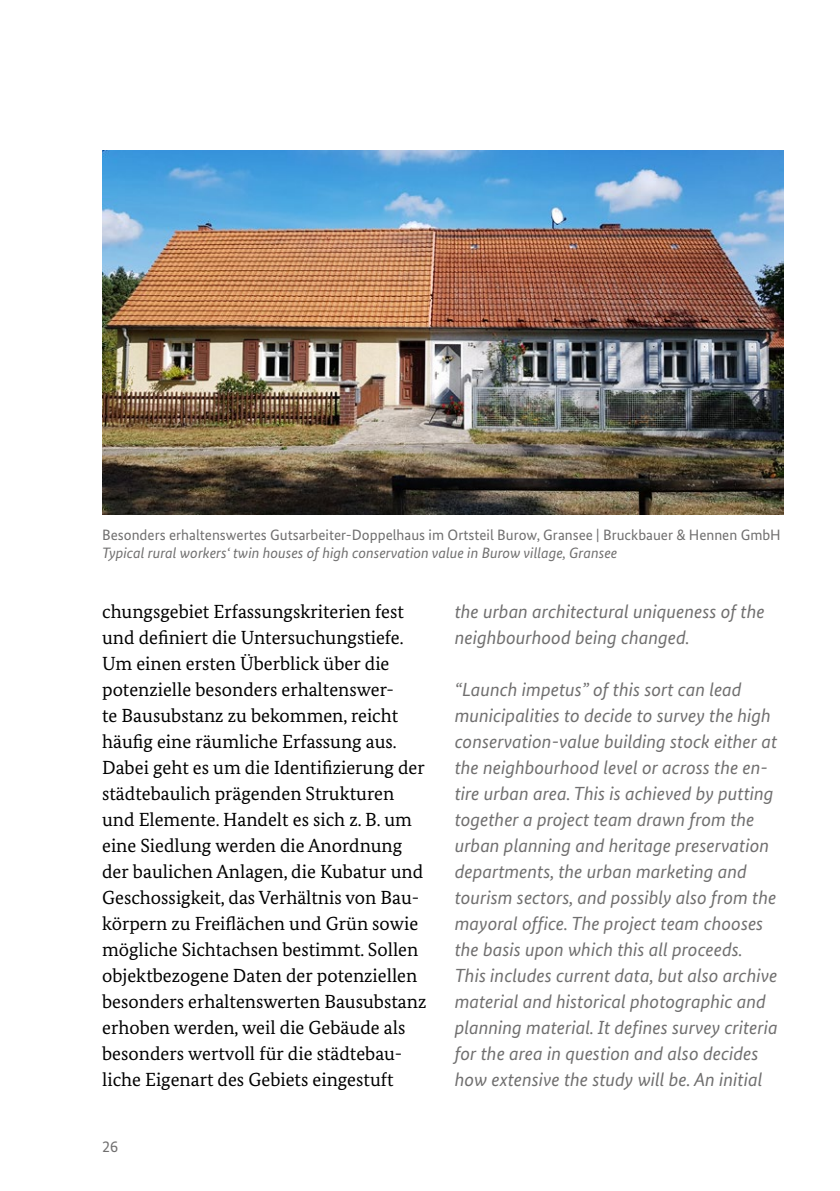
<style>
.page{position:relative;width:840px;height:1191px;background:#fff}
.page>*{position:absolute;margin:0;border:0;box-sizing:border-box;transform-origin:0 0}
.t1{font:italic 19px/26px "Bundes Sans";color:#706f6f}
.t2{font:19px/26px "Bundes Serif";color:#000}
.t3{font:16px "Bundes Sans";color:#706f6f}
.t4{font:15px "Bundes Sans";color:#706f6f}
.t5{font:italic 15px "Bundes Sans";color:#706f6f}
</style>
<div class="page">
<img style="left:102px;top:150px;width:680px;height:364px">
<p class="t4" style="left:102px;top:526px;width:679px">Besonders erhaltenswertes Gutsarbeiter-Doppelhaus im Ortsteil Burow, Gransee | Bruckbauer &amp; Hennen GmbH</p>
<p class="t5" style="left:102px;top:544px;width:516px">Typical rural workers‘ twin houses of high conservation value in Burow village, Gransee</p>
<p class="t2" style="left:102px;top:598px;width:325px">chungsgebiet Erfassungskriterien fest und definiert die Untersuchungstiefe.<br>Um einen ersten Überblick über die potenzielle besonders erhaltenswer-<br>te Bausubstanz zu bekommen, reicht häufig eine räumliche Erfassung aus.<br>Dabei geht es um die Identifizierung der städtebaulich prägenden Strukturen und Elemente. Handelt es sich z. B. um eine Siedlung werden die Anordnung der baulichen Anlagen, die Kubatur und Geschossigkeit, das Verhältnis von Bau&shy;körpern zu Freiflächen und Grün sowie mögliche Sichtachsen bestimmt. Sollen objektbezogene Daten der potenziellen besonders erhaltenswerten Bausubstanz erhoben werden, weil die Gebäude als besonders wertvoll für die städtebau&shy;liche Eigenart des Gebiets eingestuft</p>
<p class="t1" style="left:454px;top:598px;width:311px">the urban architectural uniqueness of the neighbourhood being changed.</p>
<p class="t1" style="left:454px;top:676px;width:324px">“Launch impetus” of this sort can lead municipalities to decide to survey the high conservation-value building stock either at the neighbourhood level or across the en&shy;tire urban area. This is achieved by putting together a project team drawn from the urban planning and heritage preservation departments, the urban marketing and tourism sectors, and possibly also from the mayoral office. The project team chooses the basis upon which this all proceeds.<br>This includes current data, but also archive material and historical photographic and planning material. It defines survey criteria for the area in question and also decides how extensive the study will be. An initial</p>
<p class="t3" style="left:102px;top:1137px;width:17px">26</p>
</div>
